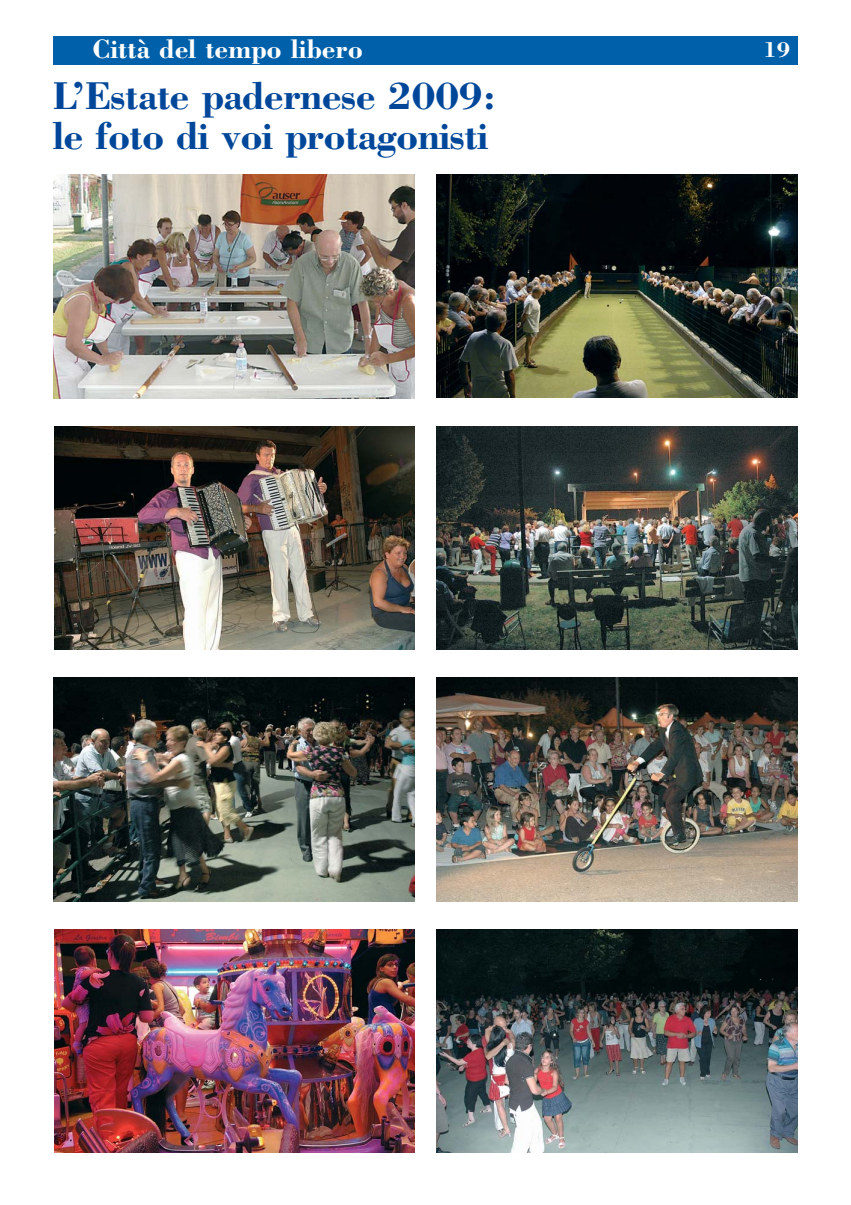
<style>
.page{position:relative;width:851px;height:1205px;background:#fff}
.page>*{position:absolute;margin:0;border:0;box-sizing:border-box;transform-origin:0 0}
.t1{font:700 40px/40px "Bodoni";letter-spacing:-.02em;color:#00479a}
.t2{font:700 27.5px "Bodoni";color:#fff}
.t3{font:700 22.5px "Bodoni";color:#fff}
</style>
<div class="page">
<div style="left:53px;top:36px;width:744px;height:29px;background:#0060a9"></div>
<img style="left:53px;top:175px;width:362px;height:223px">
<img style="left:436px;top:175px;width:361px;height:223px">
<img style="left:54px;top:426px;width:361px;height:224px">
<img style="left:436px;top:426px;width:361px;height:224px">
<img style="left:53px;top:678px;width:362px;height:223px">
<img style="left:436px;top:678px;width:361px;height:223px">
<img style="left:54px;top:929px;width:361px;height:224px">
<img style="left:436px;top:929px;width:361px;height:224px">
<p class="t2" style="left:92px;top:38px;width:272px">Città del tempo libero</p>
<p class="t3" style="left:763px;top:41px;width:29px">19</p>
<p class="t1" style="left:53px;top:79px;width:444px">L’Estate padernese 2009: le foto di voi protagonisti</p>
</div>
